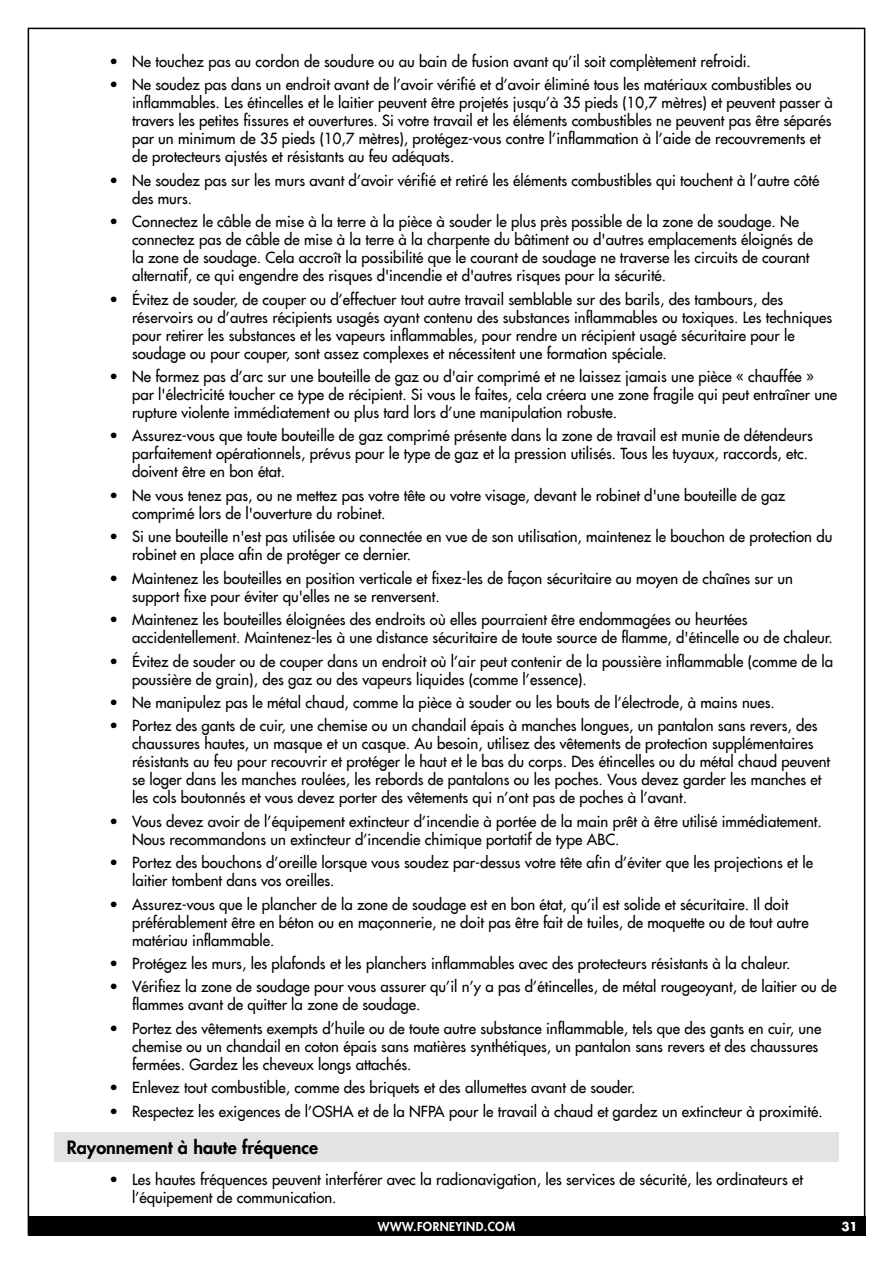
<style>
.page{position:relative;width:893px;height:1263px;background:#fff}
.page>*{position:absolute;margin:0;border:0;box-sizing:border-box;transform-origin:0 0}
.t1{font:800 18px "Futura LT";color:#000}
.t2{font:15px/18px "Futura LT";color:#000}
.t3{font:800 12px "Futura LT";letter-spacing:.03em;color:#fff}
.t4{font:700 12px "Futura LT";color:#fff}
</style>
<div class="page">
<div style="left:28px;top:1216px;width:837px;height:19px;background:#000"></div>
<div style="left:54px;top:1132px;width:785px;height:29px;background:#e2e3e4"></div>
<p class="t2" style="left:110px;top:52px;width:643px">• Ne touchez pas au cordon de soudure ou au bain de fusion avant qu’il soit complètement refroidi.</p>
<p class="t2" style="left:132px;top:76px;width:702px;text-indent:-22px">• Ne soudez pas dans un endroit avant de l’avoir vérifié et d’avoir éliminé tous les matériaux combustibles ou inflammables. Les étincelles et le laitier peuvent être projetés jusqu’à 35 pieds (10,7 mètres) et peuvent passer à travers les petites fissures et ouvertures. Si votre travail et les éléments combustibles ne peuvent pas être séparés par un minimum de 35 pieds (10,7 mètres), protégez-vous contre l’inflammation à l’aide de recouvrements et de protecteurs ajustés et résistants au feu adéquats.</p>
<p class="t2" style="left:132px;top:171px;width:689px;text-indent:-22px">• Ne soudez pas sur les murs avant d’avoir vérifié et retiré les éléments combustibles qui touchent à l’autre côté des murs.</p>
<p class="t2" style="left:132px;top:213px;width:682px;text-indent:-22px">• Connectez le câble de mise à la terre à la pièce à souder le plus près possible de la zone de soudage. Ne connectez pas de câble de mise à la terre à la charpente du bâtiment ou d'autres emplacements éloignés de la zone de soudage. Cela accroît la possibilité que le courant de soudage ne traverse les circuits de courant alternatif, ce qui engendre des risques d'incendie et d'autres risques pour la sécurité.</p>
<p class="t2" style="left:132px;top:290px;width:702px;text-indent:-22px">• Évitez de souder, de couper ou d’effectuer tout autre travail semblable sur des barils, des tambours, des réservoirs ou d’autres récipients usagés ayant contenu des substances inflammables ou toxiques. Les techniques pour retirer les substances et les vapeurs inflammables, pour rendre un récipient usagé sécuritaire pour le soudage ou pour couper, sont assez complexes et nécessitent une formation spéciale.</p>
<p class="t2" style="left:132px;top:367px;width:707px;text-indent:-22px">• Ne formez pas d’arc sur une bouteille de gaz ou d'air comprimé et ne laissez jamais une pièce « chauffée » par l'électricité toucher ce type de récipient. Si vous le faites, cela créera une zone fragile qui peut entraîner une rupture violente immédiatement ou plus tard lors d’une manipulation robuste.</p>
<p class="t2" style="left:132px;top:427px;width:682px;text-indent:-22px">• Assurez-vous que toute bouteille de gaz comprimé présente dans la zone de travail est munie de détendeurs parfaitement opérationnels, prévus pour le type de gaz et la pression utilisés. Tous les tuyaux, raccords, etc. doivent être en bon état.</p>
<p class="t2" style="left:132px;top:486px;width:655px;text-indent:-22px">• Ne vous tenez pas, ou ne mettez pas votre tête ou votre visage, devant le robinet d'une bouteille de gaz comprimé lors de l'ouverture du robinet.</p>
<p class="t2" style="left:132px;top:528px;width:702px;text-indent:-22px">• Si une bouteille n'est pas utilisée ou connectée en vue de son utilisation, maintenez le bouchon de protection du robinet en place afin de protéger ce dernier.</p>
<p class="t2" style="left:132px;top:569px;width:663px;text-indent:-22px">• Maintenez les bouteilles en position verticale et fixez-les de façon sécuritaire au moyen de chaînes sur un support fixe pour éviter qu'elles ne se renversent.</p>
<p class="t2" style="left:132px;top:610px;width:702px;text-indent:-22px">• Maintenez les bouteilles éloignées des endroits où elles pourraient être endommagées ou heurtées accidentellement. Maintenez-les à une distance sécuritaire de toute source de flamme, d'étincelle ou de chaleur.</p>
<p class="t2" style="left:132px;top:652px;width:703px;text-indent:-22px">• Évitez de souder ou de couper dans un endroit où l’air peut contenir de la poussière inflammable (comme de la poussière de grain), des gaz ou des vapeurs liquides (comme l’essence).</p>
<p class="t2" style="left:110px;top:693px;width:667px">• Ne manipulez pas le métal chaud, comme la pièce à souder ou les bouts de l’électrode, à mains nues.</p>
<p class="t2" style="left:132px;top:717px;width:700px;text-indent:-22px">• Portez des gants de cuir, une chemise ou un chandail épais à manches longues, un pantalon sans revers, des chaussures hautes, un masque et un casque. Au besoin, utilisez des vêtements de protection supplémentaires résistants au feu pour recouvrir et protéger le haut et le bas du corps. Des étincelles ou du métal chaud peuvent se loger dans les manches roulées, les rebords de pantalons ou les poches. Vous devez garder les manches et les cols boutonnés et vous devez porter des vêtements qui n’ont pas de poches à l’avant.</p>
<p class="t2" style="left:132px;top:812px;width:691px;text-indent:-22px">• Vous devez avoir de l’équipement extincteur d’incendie à portée de la main prêt à être utilisé immédiatement.<br>Nous recommandons un extincteur d’incendie chimique portatif de type ABC.</p>
<p class="t2" style="left:132px;top:853px;width:682px;text-indent:-22px">• Portez des bouchons d’oreille lorsque vous soudez par-dessus votre tête afin d’éviter que les projections et le laitier tombent dans vos oreilles.</p>
<p class="t2" style="left:132px;top:895px;width:678px;text-indent:-22px">• Assurez-vous que le plancher de la zone de soudage est en bon état, qu’il est solide et sécuritaire. Il doit préférablement être en béton ou en maçonnerie, ne doit pas être fait de tuiles, de moquette ou de tout autre matériau inflammable.</p>
<p class="t2" style="left:110px;top:954px;width:682px">• Protégez les murs, les plafonds et les planchers inflammables avec des protecteurs résistants à la chaleur.</p>
<p class="t2" style="left:132px;top:978px;width:706px;text-indent:-22px">• Vérifiez la zone de soudage pour vous assurer qu’il n’y a pas d’étincelles, de métal rougeoyant, de laitier ou de flammes avant de quitter la zone de soudage.</p>
<p class="t2" style="left:132px;top:1019px;width:691px;text-indent:-22px">• Portez des vêtements exempts d’huile ou de toute autre substance inflammable, tels que des gants en cuir, une chemise ou un chandail en coton épais sans matières synthétiques, un pantalon sans revers et des chaussures fermées. Gardez les cheveux longs attachés.</p>
<p class="t2" style="left:110px;top:1078px;width:528px">• Enlevez tout combustible, comme des briquets et des allumettes avant de souder.</p>
<p class="t2" style="left:110px;top:1102px;width:715px">• Respectez les exigences de l’OSHA et de la NFPA pour le travail à chaud et gardez un extincteur à proximité.</p>
<p class="t1" style="left:67px;top:1136px;width:253px">Rayonnement à haute fréquence</p>
<p class="t2" style="left:132px;top:1170px;width:672px;text-indent:-22px">• Les hautes fréquences peuvent interférer avec la radionavigation, les services de sécurité, les ordinateurs et l’équipement de communication.</p>
<p class="t3" style="left:378px;top:1218px;width:139px">WWW.FORNEYIND.COM</p>
<p class="t4" style="left:841px;top:1218px;width:18px">31</p>
</div>
